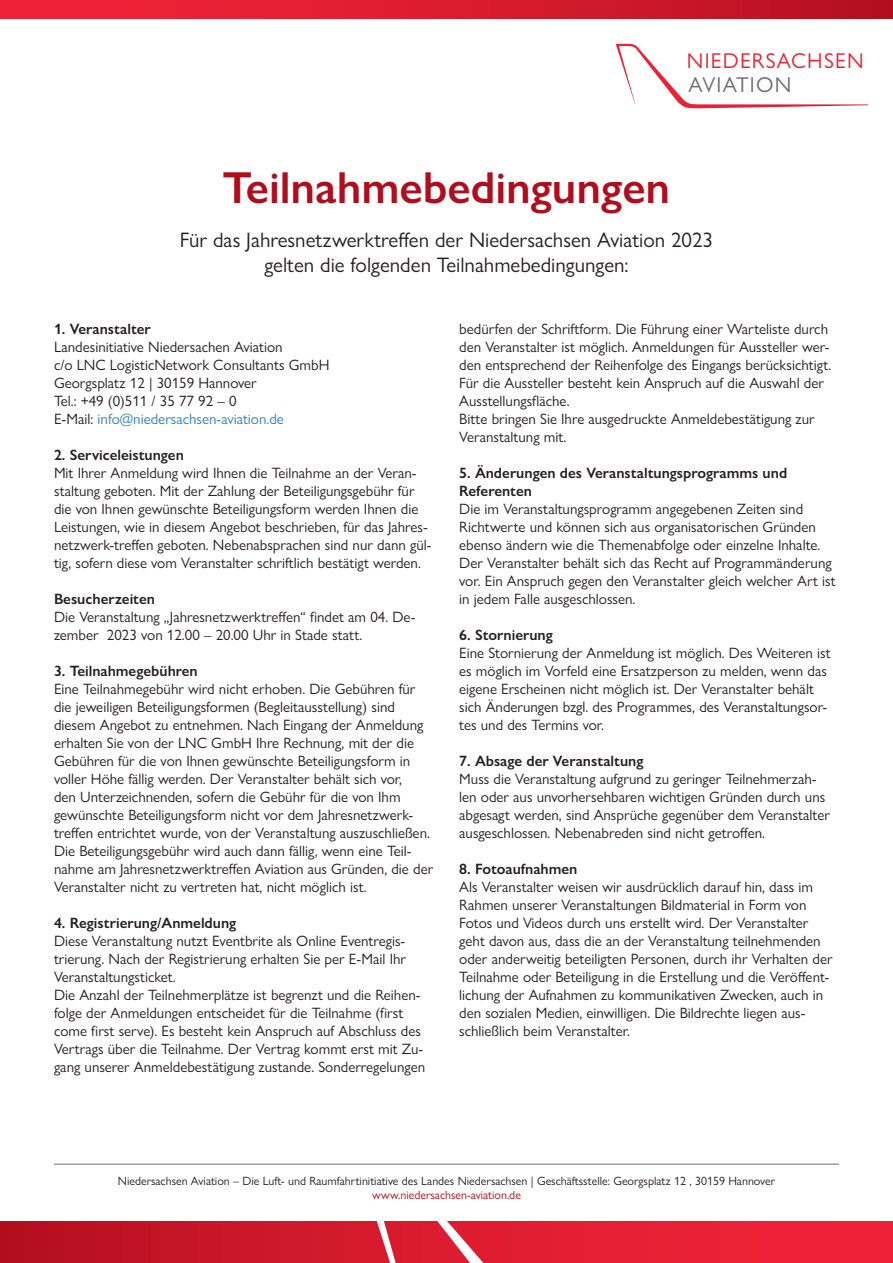
<style>
.page{position:relative;width:893px;height:1263px;background:#fff}
.page>*{position:absolute;margin:0;border:0;box-sizing:border-box;transform-origin:0 0}
.t1{font:600 45px "Gill Sans Nova";color:#b00d1d}
.t2{font:21.6px "Gill Sans Nova";letter-spacing:.055em;color:#ed2137}
.t3{font:21.6px "Gill Sans Nova";letter-spacing:.055em;color:#6c6d70}
.t4{font:21px/25.2px "Gill Sans Nova";color:#231f20;text-align:center}
.t5{font:15px/18px "Gill Sans Nova";color:#231f20}
.t6{font:600 15px/18px "Gill Sans Nova";color:#231f20}
.t7{font:12px "Gill Sans Nova";color:#231f20}
.t8{font:12px "Gill Sans Nova";color:#b00d1d}
.s1{color:#2e81c4}
</style>
<div class="page">
<div style="left:0;top:0;width:893px;height:18px;background:linear-gradient(to right,#f6253b,#b91122)"></div>
<svg style="left:616px;top:44px;width:252px;height:64px"></svg>
<svg style="left:0;top:1221px;width:370px;height:42px;background:#c41426"></svg>
<svg style="left:370px;top:1221px;width:523px;height:42px;background:#e6263b"></svg>
<hr style="left:54px;top:1164px;width:785px;height:1px;background:#6c6d70">
<h2 class="t2" style="left:687px;top:48px;width:178px">NIEDERSACHSEN</h2>
<h2 class="t3" style="left:689px;top:72px;width:104px">AVIATION</h2>
<h1 class="t1" style="left:223px;top:160px;width:449px">Teilnahmebedingungen</h1>
<h3 class="t4" style="left:180px;top:227px;width:534px">Für das Jahresnetzwerktreffen der Niedersachsen Aviation 2023 gelten die folgenden Teilnahmebedingungen:</h3>
<p class="t6" style="left:54px;top:320px;width:98px">1. Veranstalter</p>
<p class="t5" style="left:54px;top:338px;width:277px">Landesinitiative Niedersachen Aviation<br>c/o LNC LogisticNetwork Consultants GmbH Georgsplatz 12 | 30159 Hannover<br>Tel.: +49 (0)511 / 35 77 92 – 0<br>E-Mail: <span class="s1">info@niedersachsen-aviation.de</span></p>
<p class="t6" style="left:54px;top:446px;width:131px">2. Serviceleistungen</p>
<p class="t5" style="left:54px;top:464px;width:379px">Mit Ihrer Anmeldung wird Ihnen die Teilnahme an der Veran&shy;staltung geboten. Mit der Zahlung der Beteiligungsgebühr für die von Ihnen gewünschte Beteiligungsform werden Ihnen die Leistungen, wie in diesem Angebot beschrieben, für das Jahres&shy;netzwerk-treffen geboten. Nebenabsprachen sind nur dann gül&shy;tig, sofern diese vom Veranstalter schriftlich bestätigt werden.</p>
<p class="t6" style="left:54px;top:590px;width:103px">Besucherzeiten</p>
<p class="t5" style="left:54px;top:608px;width:363px">Die Veranstaltung „Jahresnetzwerktreffen“ findet am 04. De&shy;zember 2023 von 12.00 – 20.00 Uhr in Stade statt.</p>
<p class="t6" style="left:54px;top:662px;width:145px">3. Teilnahmegebühren</p>
<p class="t5" style="left:54px;top:680px;width:381px">Eine Teilnahmegebühr wird nicht erhoben. Die Gebühren für die jeweiligen Beteiligungsformen (Begleitausstellung) sind diesem Angebot zu entnehmen. Nach Eingang der Anmeldung erhalten Sie von der LNC GmbH Ihre Rechnung, mit der die Gebühren für die von Ihnen gewünschte Beteiligungsform in voller Höhe fällig werden. Der Veranstalter behält sich vor,<br>den Unterzeichnenden, sofern die Gebühr für die von Ihm gewünschte Beteiligungsform nicht vor dem Jahresnetzwerk&shy;treffen entrichtet wurde, von der Veranstaltung auszuschließen.<br>Die Beteiligungsgebühr wird auch dann fällig, wenn eine Teil&shy;nahme am Jahresnetzwerktreffen Aviation aus Gründen, die der Veranstalter nicht zu vertreten hat, nicht möglich ist.</p>
<p class="t6" style="left:54px;top:914px;width:184px">4. Registrierung/Anmeldung</p>
<p class="t5" style="left:54px;top:932px;width:373px">Diese Veranstaltung nutzt Eventbrite als Online Eventregis&shy;trierung. Nach der Registrierung erhalten Sie per E-Mail Ihr Veranstaltungsticket.<br>Die Anzahl der Teilnehmerplätze ist begrenzt und die Reihen&shy;folge der Anmeldungen entscheidet für die Teilnahme (first come first serve). Es besteht kein Anspruch auf Abschluss des Vertrags über die Teilnahme. Der Vertrag kommt erst mit Zu&shy;gang unserer Anmeldebestätigung zustande. Sonderregelungen</p>
<p class="t5" style="left:459px;top:320px;width:374px">bedürfen der Schriftform. Die Führung einer Warteliste durch den Veranstalter ist möglich. Anmeldungen für Aussteller wer&shy;den entsprechend der Reihenfolge des Eingangs berücksichtigt.<br>Für die Aussteller besteht kein Anspruch auf die Auswahl der Ausstellungsfläche.<br>Bitte bringen Sie Ihre ausgedruckte Anmeldebestätigung zur Veranstaltung mit.</p>
<p class="t6" style="left:459px;top:464px;width:329px">5. Änderungen des Veranstaltungsprogramms und<br>Referenten</p>
<p class="t5" style="left:459px;top:500px;width:378px">Die im Veranstaltungsprogramm angegebenen Zeiten sind Richtwerte und können sich aus organisatorischen Gründen ebenso ändern wie die Themenabfolge oder einzelne Inhalte.<br>Der Veranstalter behält sich das Recht auf Programmänderung vor. Ein Anspruch gegen den Veranstalter gleich welcher Art ist in jedem Falle ausgeschlossen.</p>
<p class="t6" style="left:459px;top:626px;width:95px">6. Stornierung</p>
<p class="t5" style="left:459px;top:644px;width:373px">Eine Stornierung der Anmeldung ist möglich. Des Weiteren ist es möglich im Vorfeld eine Ersatzperson zu melden, wenn das eigene Erscheinen nicht möglich ist. Der Veranstalter behält sich Änderungen bzgl. des Programmes, des Veranstaltungsor&shy;tes und des Termins vor.</p>
<p class="t6" style="left:459px;top:752px;width:186px">7. Absage der Veranstaltung</p>
<p class="t5" style="left:459px;top:770px;width:372px">Muss die Veranstaltung aufgrund zu geringer Teilnehmerzah&shy;len oder aus unvorhersehbaren wichtigen Gründen durch uns abgesagt werden, sind Ansprüche gegenüber dem Veranstalter ausgeschlossen. Nebenabreden sind nicht getroffen.</p>
<p class="t6" style="left:459px;top:860px;width:120px">8. Fotoaufnahmen</p>
<p class="t5" style="left:459px;top:878px;width:375px">Als Veranstalter weisen wir ausdrücklich darauf hin, dass im Rahmen unserer Veranstaltungen Bildmaterial in Form von Fotos und Videos durch uns erstellt wird. Der Veranstalter geht davon aus, dass die an der Veranstaltung teilnehmenden oder anderweitig beteiligten Personen, durch ihr Verhalten der Teilnahme oder Beteiligung in die Erstellung und die Veröffent&shy;lichung der Aufnahmen zu kommunikativen Zwecken, auch in den sozialen Medien, einwilligen. Die Bildrechte liegen aus&shy;schließlich beim Veranstalter.</p>
<p class="t7" style="left:118px;top:1173px;width:659px">Niedersachsen Aviation – Die Luft- und Raumfahrtinitiative des Landes Niedersachsen | Geschäftsstelle: Georgsplatz 12 , 30159 Hannover</p>
<p class="t8" style="left:372px;top:1188px;width:150px">www.niedersachsen-aviation.de</p>
</div>
